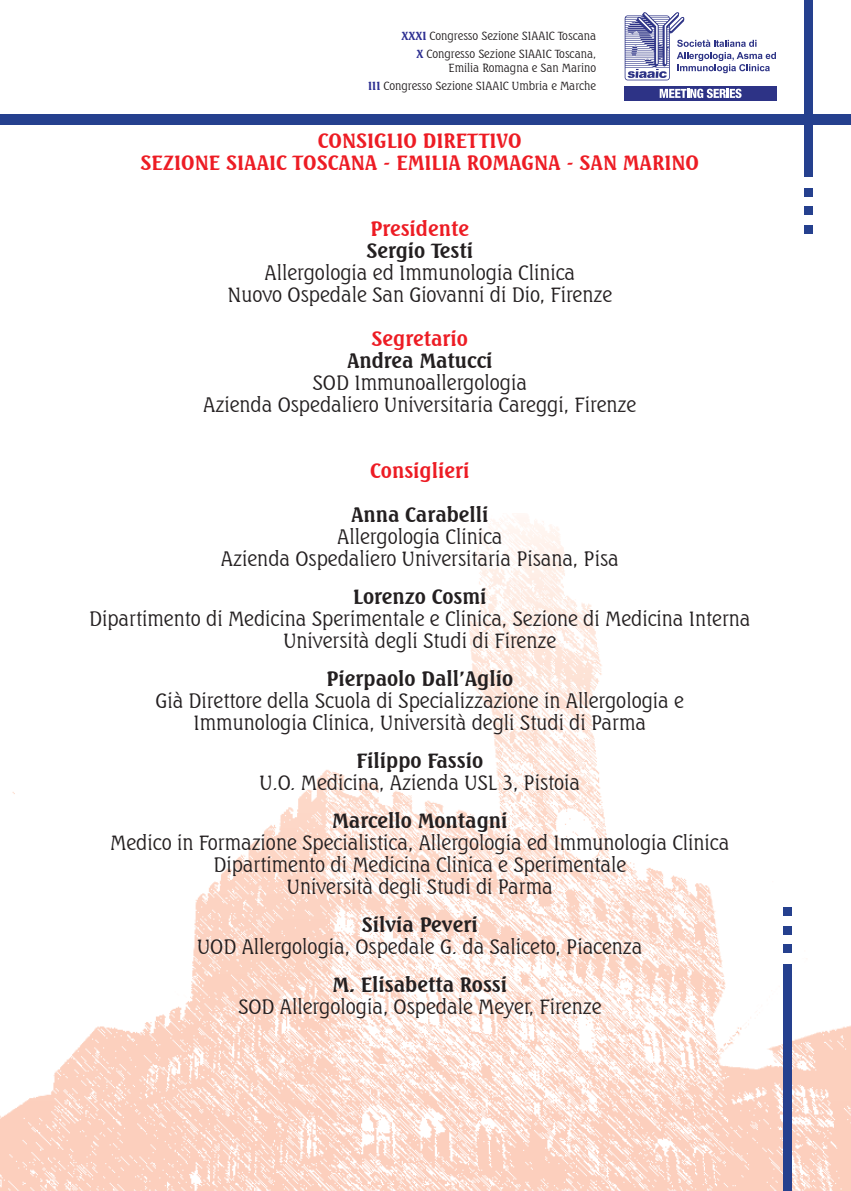
<style>
.page{position:relative;width:851px;height:1191px;background:#fff}
.page>*{position:absolute;margin:0;border:0;box-sizing:border-box;transform-origin:0 0}
.t1{font:300 20px/22px "Seagull BT";color:#231f20;text-align:center}
.t2{font:700 20px "Seagull BT";color:#231f20}
.t3{font:700 20px/22px "Seagull BT";color:#ed1c24;text-align:center}
.t4{font:300 11.4px/17.8px "Seagull BT";color:#231f20;text-align:right}
.s1{font-weight:700;color:#2e3092}
</style>
<div class="page">
<img style="left:0;top:515px;width:850px;height:676px">
<div style="left:782px;top:964px;width:9px;height:227px;background:#25408e"></div>
<div style="left:782px;top:944px;width:9px;height:9px;background:#25408e"></div>
<div style="left:782px;top:926px;width:9px;height:8px;background:#25408e"></div>
<div style="left:782px;top:907px;width:9px;height:8px;background:#25408e"></div>
<div style="left:1px;top:114px;width:849px;height:11px;background:#25408e"></div>
<div style="left:804px;top:0;width:8px;height:177px;background:#25408e"></div>
<div style="left:804px;top:188px;width:8px;height:8px;background:#25408e"></div>
<div style="left:804px;top:206px;width:8px;height:9px;background:#25408e"></div>
<div style="left:804px;top:225px;width:8px;height:8px;background:#25408e"></div>
<svg style="left:624px;top:12px;width:151px;height:68px"></svg>
<div style="left:624px;top:86px;width:152px;height:15px;background:#2d3386"></div>
<svg style="left:659px;top:89px;width:82px;height:9px"></svg>
<p class="t4" style="left:401px;top:27px;width:196px"><span class="s1">XXXI</span> Congresso Sezione SIAAIC Toscana<br><span class="s1">X</span> Congresso Sezione SIAAIC Toscana,</p>
<p class="t4" style="left:368px;top:59px;width:229px">Emilia Romagna e San Marino<br><span class="s1">III</span> Congresso Sezione SIAAIC Umbria e Marche</p>
<p class="t3" style="left:141px;top:129px;width:559px">CONSIGLIO DIRETTIVO<br>SEZIONE SIAAIC TOSCANA - EMILIA ROMAGNA - SAN MARINO</p>
<p class="t3" style="left:370px;top:217px;width:100px">Presidente</p>
<p class="t2" style="left:366px;top:237px;width:108px">Sergio Testi</p>
<p class="t1" style="left:227px;top:261px;width:386px">Allergologia ed Immunologia Clinica<br>Nuovo Ospedale San Giovanni di Dio, Firenze</p>
<p class="t3" style="left:371px;top:327px;width:98px">Segretario</p>
<p class="t2" style="left:347px;top:347px;width:147px">Andrea Matucci</p>
<p class="t1" style="left:203px;top:371px;width:434px">SOD Immunoallergologia<br>Azienda Ospedaliero Universitaria Careggi, Firenze</p>
<p class="t3" style="left:370px;top:459px;width:100px">Consiglieri</p>
<p class="t2" style="left:351px;top:501px;width:139px">Anna Carabelli</p>
<p class="t1" style="left:221px;top:525px;width:399px">Allergologia Clinica<br>Azienda Ospedaliero Universitaria Pisana, Pisa</p>
<p class="t2" style="left:353px;top:583px;width:135px">Lorenzo Cosmi</p>
<p class="t1" style="left:89px;top:607px;width:663px">Dipartimento di Medicina Sperimentale e Clinica, Sezione di Medicina Interna<br>Università degli Studi di Firenze</p>
<p class="t2" style="left:326px;top:665px;width:188px">Pierpaolo Dall’Aglio</p>
<p class="t1" style="left:155px;top:689px;width:530px">Già Direttore della Scuola di Specializzazione in Allergologia e<br>Immunologia Clinica, Università degli Studi di Parma</p>
<p class="t2" style="left:356px;top:747px;width:128px">Filippo Fassio</p>
<p class="t1" style="left:259px;top:771px;width:322px">U.O. Medicina, Azienda USL 3, Pistoia</p>
<p class="t2" style="left:332px;top:807px;width:176px">Marcello Montagni</p>
<p class="t1" style="left:110px;top:831px;width:620px">Medico in Formazione Specialistica, Allergologia ed Immunologia Clinica<br>Dipartimento di Medicina Clinica e Sperimentale<br>Università degli Studi di Parma</p>
<p class="t2" style="left:362px;top:911px;width:117px">Silvia Peveri</p>
<p class="t1" style="left:197px;top:935px;width:447px">UOD Allergologia, Ospedale G. da Saliceto, Piacenza</p>
<p class="t2" style="left:332px;top:971px;width:176px">M. Elisabetta Rossi</p>
<p class="t1" style="left:238px;top:995px;width:365px">SOD Allergologia, Ospedale Meyer, Firenze</p>
</div>
